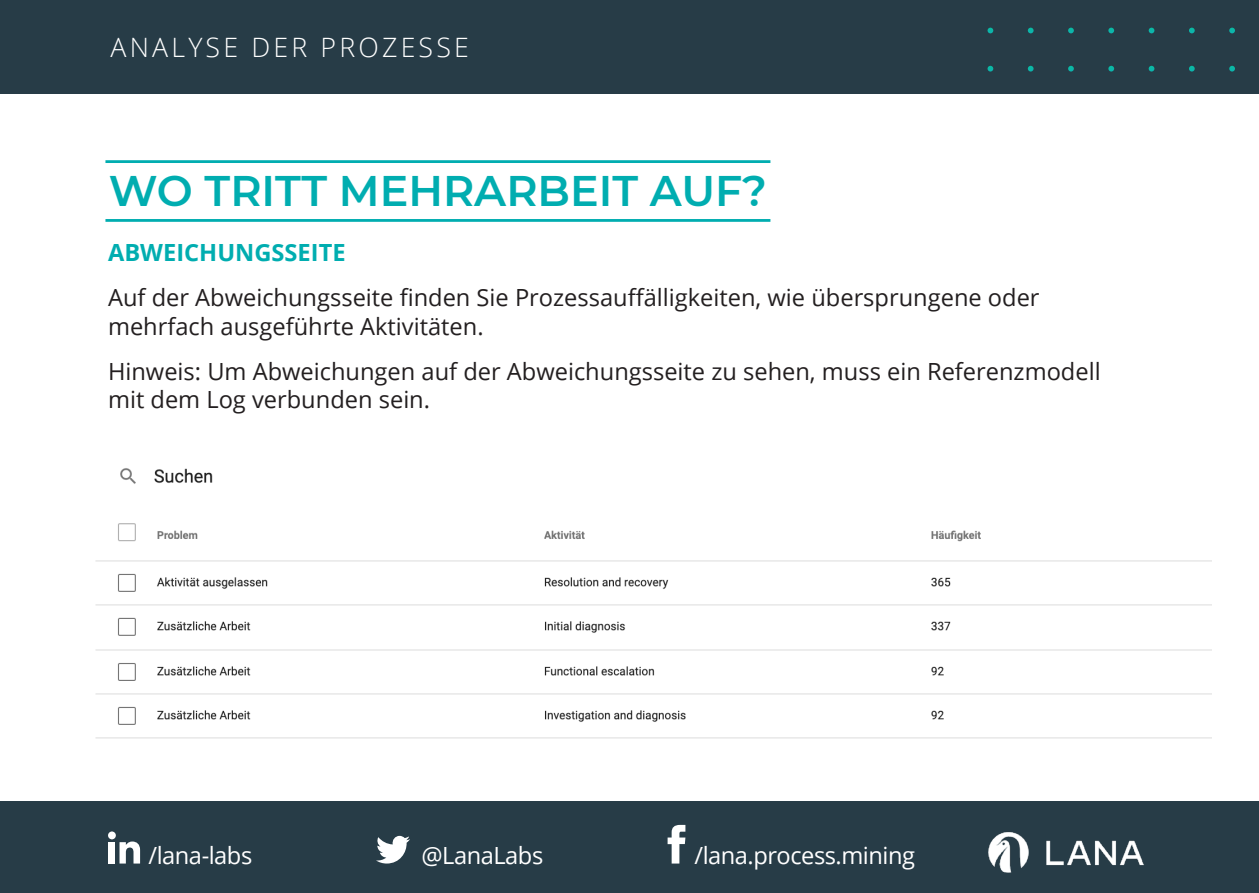
<style>
.page{position:relative;width:1259px;height:893px;background:#fff}
.page>*{position:absolute;margin:0;border:0;box-sizing:border-box;transform-origin:0 0}
.t1{font:600 42.6px "Montserrat";color:#00adb0}
.t2{font:300 26.7px "Open Sans";letter-spacing:.12em;color:#fff}
.t3{font:23.7px/28.5px "Open Sans";color:#231f20}
.t4{font:23.7px "Open Sans";letter-spacing:-.02em;color:#fff}
.t5{font:700 23.7px "Open Sans";color:#00adb0}
</style>
<div class="page">
<div style="left:0;top:0;width:1259px;height:94px;background:#273c47"></div>
<svg style="left:1229px;top:28px;width:6px;height:5px"></svg>
<svg style="left:1189px;top:28px;width:5px;height:5px"></svg>
<svg style="left:1148px;top:28px;width:6px;height:5px"></svg>
<svg style="left:1108px;top:28px;width:6px;height:5px"></svg>
<svg style="left:1068px;top:28px;width:6px;height:5px"></svg>
<svg style="left:1027px;top:28px;width:6px;height:5px"></svg>
<svg style="left:987px;top:28px;width:6px;height:5px"></svg>
<svg style="left:1229px;top:66px;width:6px;height:6px"></svg>
<svg style="left:1189px;top:66px;width:5px;height:6px"></svg>
<svg style="left:1148px;top:66px;width:6px;height:6px"></svg>
<svg style="left:1108px;top:66px;width:6px;height:6px"></svg>
<svg style="left:1068px;top:66px;width:6px;height:6px"></svg>
<svg style="left:1027px;top:66px;width:6px;height:6px"></svg>
<svg style="left:987px;top:66px;width:6px;height:6px"></svg>
<div style="left:0;top:802px;width:1259px;height:91px;background:#273c47"></div>
<svg style="left:376px;top:836px;width:34px;height:27px"></svg>
<div style="left:109px;top:842px;width:6px;height:21px;background:#fff"></div>
<div style="left:108px;top:831px;width:8px;height:8px;background:#fff;border-radius:50%"></div>
<svg style="left:119px;top:841px;width:21px;height:22px"></svg>
<svg style="left:667px;top:825px;width:18px;height:38px"></svg>
<hr style="left:105px;top:219px;width:665px;height:3px;background:#00adb0">
<hr style="left:105px;top:160px;width:665px;height:3px;background:#00adb0">
<img style="left:988px;top:832px;width:156px;height:41px">
<img style="left:95px;top:468px;width:1116px;height:271px">
<p class="t2" style="left:111px;top:29px;width:360px">ANALYSE DER PROZESSE</p>
<p class="t1" style="left:109px;top:161px;width:660px">WO TRITT MEHRARBEIT AUF?</p>
<p class="t5" style="left:108px;top:236px;width:239px">ABWEICHUNGSSEITE</p>
<p class="t3" style="left:108px;top:283px;width:933px">Auf der Abweichungsseite finden Sie Prozessauffälligkeiten, wie übersprungene oder mehrfach ausgeführte Aktivitäten.</p>
<p class="t3" style="left:108px;top:357px;width:994px">Hinweis: Um Abweichungen auf der Abweichungsseite zu sehen, muss ein Referenzmodell mit dem Log verbunden sein.</p>
<p class="t4" style="left:149px;top:839px;width:105px">/lana-labs</p>
<p class="t4" style="left:421px;top:839px;width:123px">@LanaLabs</p>
<p class="t4" style="left:694px;top:839px;width:222px">/lana.process.mining</p>
</div>
